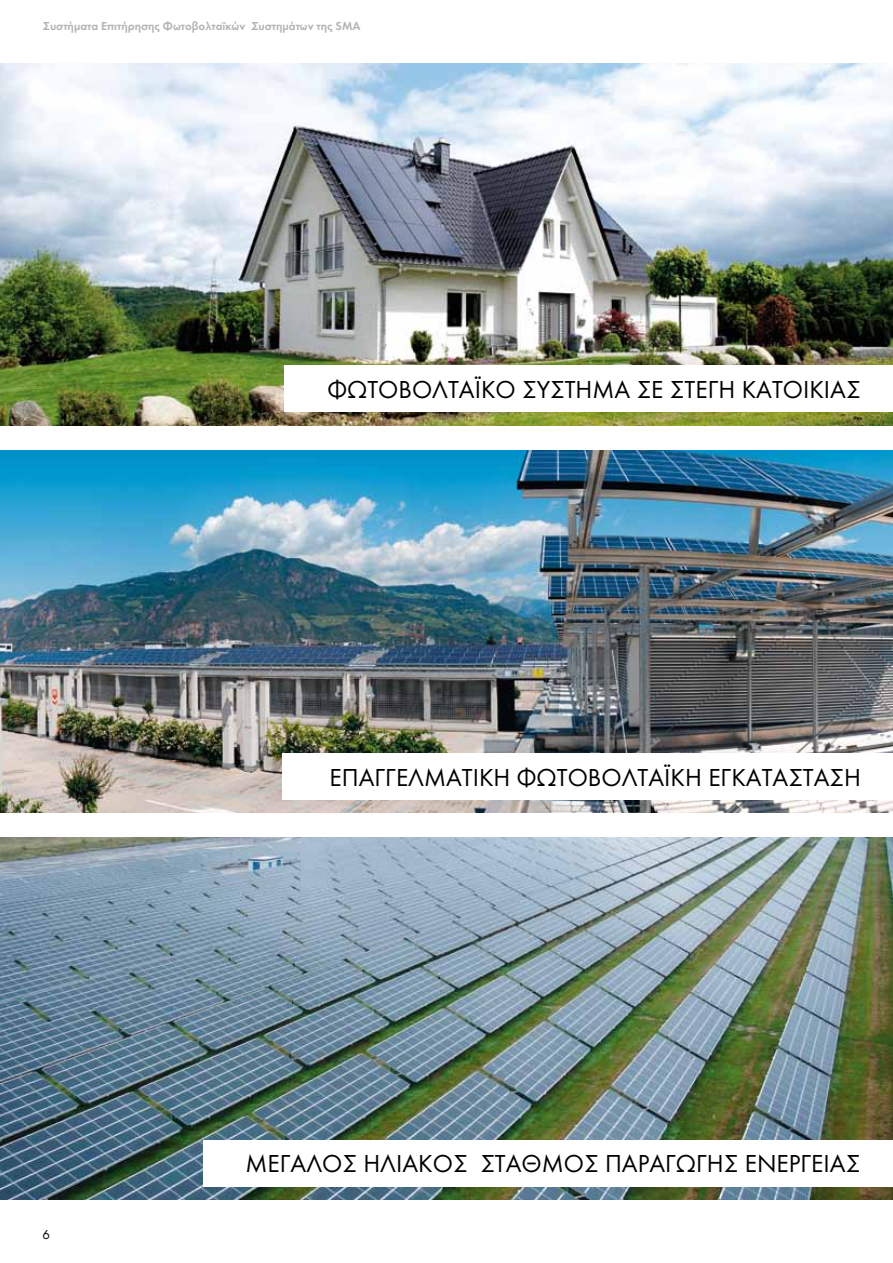
<style>
.page{position:relative;width:893px;height:1263px;background:#fff}
.page>*{position:absolute;margin:0;border:0;box-sizing:border-box;transform-origin:0 0}
.t1{font:25.5px "SMA Futura Global";color:#000}
.t2{font:13.5px "SMA Futura Global";color:#000}
.t3{font:600 12px "SMA Futura Global";color:#b1b3b4}
</style>
<div class="page">
<img style="left:0;top:838px;width:893px;height:361px">
<img style="left:0;top:451px;width:893px;height:361px">
<img style="left:0;top:64px;width:893px;height:361px">
<div style="left:203px;top:1140px;width:690px;height:46px;background:#fff"></div>
<div style="left:283px;top:753px;width:610px;height:47px;background:#fff"></div>
<div style="left:285px;top:365px;width:608px;height:47px;background:#fff"></div>
<p class="t3" style="left:43px;top:19px;width:319px">Συστήματα Επιτήρησης Φωτοβολταϊκών Συστημάτων της SMA</p>
<p class="t1" style="left:327px;top:374px;width:535px">ΦΩΤΟΒΟΛΤΑΪΚΟ ΣΥΣΤΗΜΑ ΣΕ ΣΤΕΓΗ ΚΑΤΟΙΚΙΑΣ</p>
<p class="t1" style="left:330px;top:762px;width:44px">Επαγγελματική</p>
<p class="t1" style="left:517px;top:762px;width:206px">ΦΩΤΟΒΟΛΤΑΪΚΗ εγκατάσταση</p>
<p class="t2" style="left:43px;top:1227px;width:9px">6</p>
<p class="t1" style="left:246px;top:1149px;width:316px">ΜΕΓΑΛΟΣ ΗΛΙΑΚΟΣ σταθμός</p>
<p class="t1" style="left:605px;top:1149px;width:106px">παραγωγής</p>
<p class="t1" style="left:745px;top:1149px;width:69px">ενέργειας</p>
</div>
